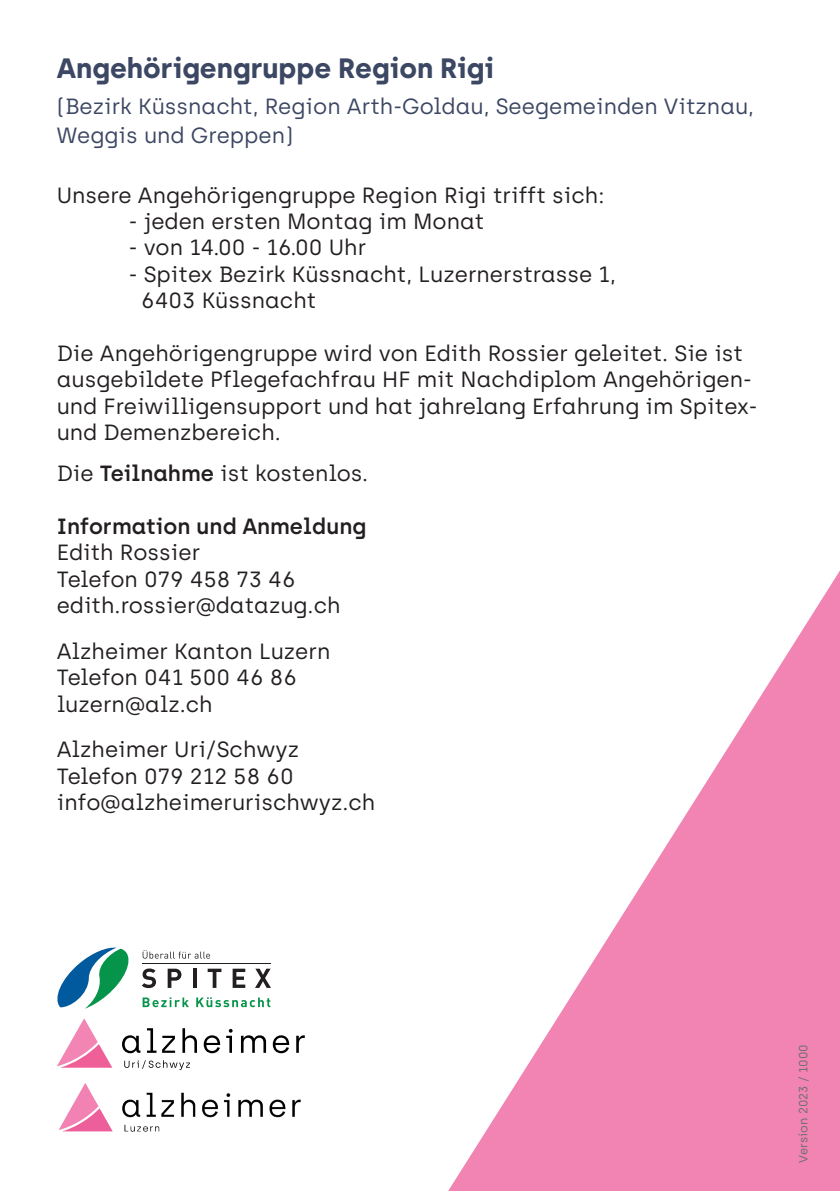
<style>
.page{position:relative;width:840px;height:1191px;background:#fff}
.page>*{position:absolute;margin:0;border:0;box-sizing:border-box;transform-origin:0 0}
.t1{font:700 28px "Archia";color:#3c4763}
.t2{font:22px/26.4px "Archia";color:#231f20}
.t3{font:22px/28.8px "Archia";color:#3c4763}
.t4{font:600 22px "Archia";color:#231f20}
.t5{font:12px "Archia";color:#6c6d70}
.s1{font-weight:600}
</style>
<div class="page">
<svg style="left:448px;top:572px;width:391px;height:619px"></svg>
<svg style="left:57px;top:947px;width:72px;height:61px"></svg>
<svg style="left:142px;top:968px;width:14px;height:20px"></svg>
<svg style="left:167px;top:968px;width:14px;height:20px"></svg>
<hr style="left:193px;top:968px;width:3px;height:20px;background:#231f20">
<svg style="left:207px;top:968px;width:14px;height:20px"></svg>
<svg style="left:232px;top:968px;width:13px;height:20px"></svg>
<svg style="left:255px;top:968px;width:16px;height:20px"></svg>
<hr style="left:142px;top:963px;width:129px;height:1px;background:#231f20">
<svg style="left:142px;top:950px;width:68px;height:8px"></svg>
<svg style="left:142px;top:997px;width:128px;height:10px"></svg>
<img style="left:58px;top:1067px;width:243px;height:65px">
<svg style="left:57px;top:1018px;width:55px;height:49px"></svg>
<svg style="left:122px;top:1035px;width:18px;height:18px"></svg>
<svg style="left:147px;top:1028px;width:9px;height:24px"></svg>
<svg style="left:162px;top:1035px;width:13px;height:17px"></svg>
<svg style="left:182px;top:1028px;width:15px;height:24px"></svg>
<svg style="left:204px;top:1035px;width:16px;height:18px"></svg>
<svg style="left:226px;top:1029px;width:6px;height:23px"></svg>
<svg style="left:241px;top:1035px;width:25px;height:17px"></svg>
<svg style="left:272px;top:1035px;width:17px;height:18px"></svg>
<svg style="left:296px;top:1035px;width:8px;height:17px"></svg>
<svg style="left:124px;top:1060px;width:66px;height:10px"></svg>
<p class="t1" style="left:57px;top:51px;width:438px">Angehörigengruppe Region Rigi</p>
<p class="t3" style="left:57px;top:91px;width:698px">(Bezirk Küssnacht, Region Arth-Goldau, Seegemeinden Vitznau,<br>Weggis und Greppen)</p>
<p class="t2" style="left:57px;top:181px;width:548px">Unsere Angehörigengruppe Region Rigi trifft sich:</p>
<p class="t2" style="left:129px;top:208px;width:357px">- jeden ersten Montag im Monat</p>
<p class="t2" style="left:129px;top:234px;width:239px">- von 14.00 - 16.00 Uhr</p>
<p class="t2" style="left:141px;top:261px;width:476px;text-indent:-12px">- Spitex Bezirk Küssnacht, Luzernerstrasse 1,<br>6403 Küssnacht</p>
<p class="t2" style="left:57px;top:340px;width:701px">Die Angehörigengruppe wird von Edith Rossier geleitet. Sie ist ausgebildete Pflegefachfrau HF mit Nachdiplom Angehörigen&shy;und Freiwilligensupport und hat jahrelang Erfahrung im Spitex&shy;und Demenzbereich.</p>
<p class="t2" style="left:57px;top:460px;width:313px">Die <span class="s1">Teilnahme</span> ist kostenlos.</p>
<p class="t4" style="left:57px;top:513px;width:311px">Information und Anmeldung</p>
<p class="t2" style="left:57px;top:539px;width:145px">Edith Rossier</p>
<p class="t2" style="left:57px;top:565px;width:240px">Telefon 079 458 73 46</p>
<p class="t2" style="left:57px;top:592px;width:285px">edith.rossier@datazug.ch</p>
<p class="t2" style="left:57px;top:637px;width:275px">Alzheimer Kanton Luzern</p>
<p class="t2" style="left:57px;top:664px;width:242px">Telefon 041 500 46 86</p>
<p class="t2" style="left:57px;top:690px;width:157px">luzern@alz.ch</p>
<p class="t2" style="left:57px;top:736px;width:244px">Alzheimer Uri/Schwyz</p>
<p class="t2" style="left:57px;top:762px;width:238px">Telefon 079 212 58 60</p>
<p class="t2" style="left:57px;top:789px;width:320px">info@alzheimerurischwyz.ch</p>
<p class="t5" style="left:795px;top:1162px;width:120px;rotate:-90deg">Version 2023 / 1000</p>
</div>
